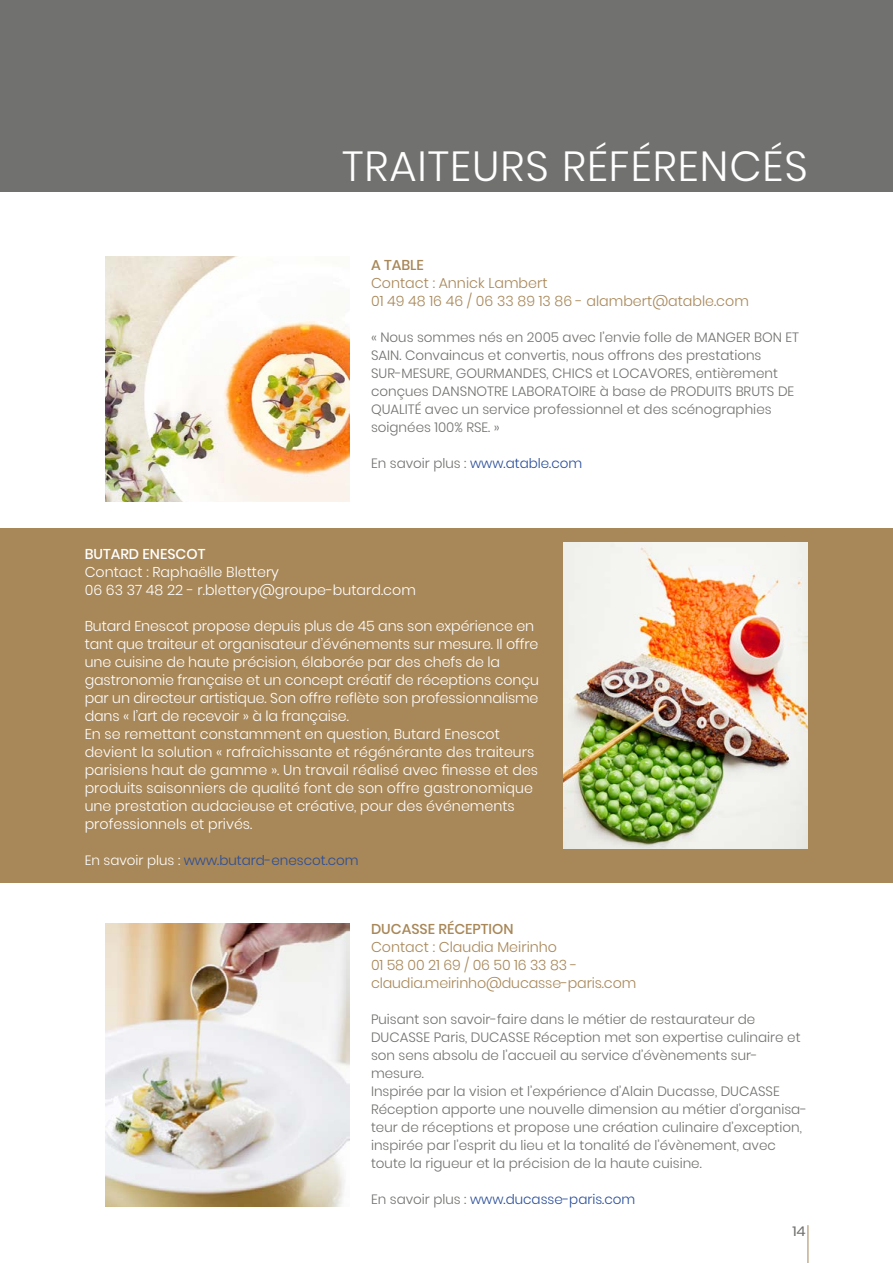
<style>
.page{position:relative;width:893px;height:1263px;background:#fff}
.page>*{position:absolute;margin:0;border:0;box-sizing:border-box;transform-origin:0 0}
.t1{font:300 42px "Poppins";letter-spacing:.025em;color:#fff}
.t2{font:300 14.25px/18px "Poppins";color:#fff}
.t3{font:300 14.25px/18px "Poppins";color:#a88758}
.t4{font:500 14.25px "Poppins";color:#a88758}
.t5{font:500 14.25px "Poppins";color:#fff}
.t6{font:300 13.5px/18px "Poppins";color:#71716f}
.t7{font:300 13.5px "Poppins";color:#284d99}
.t8{font:13.5px "Poppins";color:#71716f;scale:1.1 1}
.s1{color:#71716f}
.s2{color:#fff}
</style>
<div class="page">
<div style="left:0;top:528px;width:893px;height:354px;background:#a88758"></div>
<img style="left:106px;top:257px;width:244px;height:245px">
<img style="left:564px;top:543px;width:244px;height:305px">
<img style="left:106px;top:924px;width:243px;height:283px">
<hr style="left:808px;top:1225px;width:1px;height:38px;background:#a88758">
<div style="left:0;top:0;width:893px;height:191px;background:#71716f"></div>
<h1 class="t1" style="left:342px;top:142px;width:467px">TRAITEURS RÉFÉRENCÉS</h1>
<p class="t4" style="left:371px;top:257px;width:54px">A TABLE</p>
<p class="t3" style="left:371px;top:274px;width:379px">Contact : Annick Lambert<br>01 49 48 16 46 / 06 33 89 13 86 - alambert@atable.com</p>
<p class="t6" style="left:371px;top:328px;width:429px">« Nous sommes nés en 2005 avec l’envie folle de MANGER BON ET SAIN. Convaincus et convertis, nous offrons des prestations SUR-MESURE, GOURMANDES, CHICS et LOCAVORES, entièrement conçues DANSNOTRE LABORATOIRE à base de PRODUITS BRUTS DE QUALITÉ avec un service professionnel et des scénographies soignées 100% RSE. »</p>
<p class="t7" style="left:371px;top:455px;width:213px"><span class="s1">En savoir plus :</span> www.atable.com</p>
<p class="t5" style="left:85px;top:545px;width:122px">BUTARD ENESCOT</p>
<p class="t2" style="left:85px;top:563px;width:333px">Contact : Raphaëlle Blettery<br>06 63 37 48 22 - r.blettery@groupe-butard.com</p>
<p class="t2" style="left:85px;top:617px;width:456px">Butard Enescot propose depuis plus de 45 ans son expérience en tant que traiteur et organisateur d’événements sur mesure. Il offre une cuisine de haute précision, élaborée par des chefs de la gastronomie française et un concept créatif de réceptions conçu par un directeur artistique. Son offre reflète son professionnalisme dans « l’art de recevoir » à la française.<br>En se remettant constamment en question, Butard Enescot devient la solution « rafraîchissante et régénérante des traiteurs parisiens haut de gamme ». Un travail réalisé avec finesse et des produits saisonniers de qualité font de son offre gastronomique une prestation audacieuse et créative, pour des événements professionnels et privés.</p>
<p class="t7" style="left:85px;top:852px;width:275px"><span class="s2">En savoir plus :</span> www.butard-enescot.com</p>
<p class="t4" style="left:371px;top:920px;width:144px">DUCASSE RÉCEPTION</p>
<p class="t3" style="left:371px;top:938px;width:267px">Contact : Claudia Meirinho<br>01 58 00 21 69 / 06 50 16 33 83 - claudia.meirinho@ducasse-paris.com</p>
<p class="t6" style="left:371px;top:1010px;width:438px">Puisant son savoir-faire dans le métier de restaurateur de DUCASSE Paris, DUCASSE Réception met son expertise culinaire et son sens absolu de l’accueil au service d’évènements sur&shy;mesure.<br>Inspirée par la vision et l’expérience d’Alain Ducasse, DUCASSE Réception apporte une nouvelle dimension au métier d’organisa&shy;teur de réceptions et propose une création culinaire d’exception, inspirée par l’esprit du lieu et la tonalité de l’évènement, avec toute la rigueur et la précision de la haute cuisine.</p>
<p class="t7" style="left:371px;top:1191px;width:266px"><span class="s1">En savoir plus :</span> www.ducasse-paris.com</p>
<p class="t8" style="left:792px;top:1223px;width:14px">14</p>
</div>
